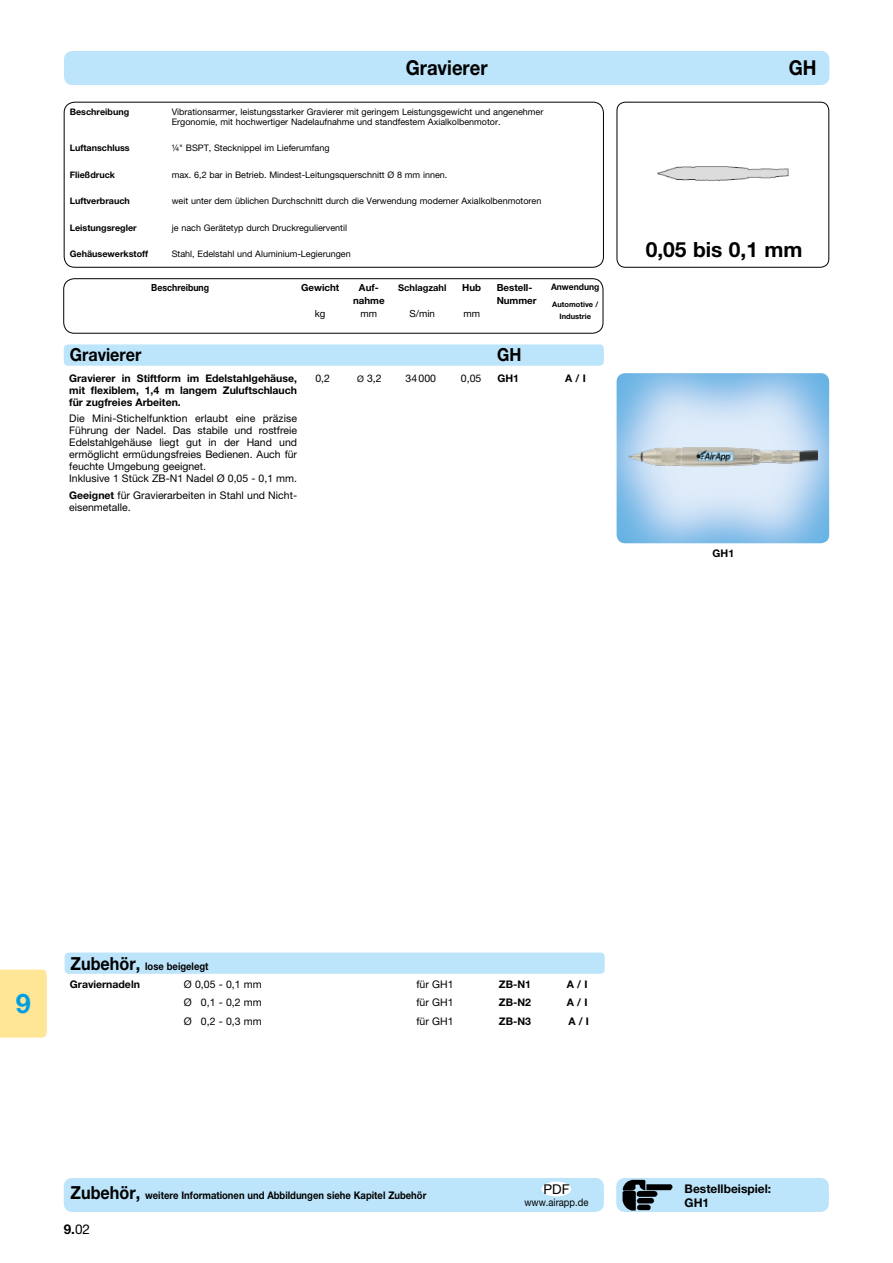
<style>
.page{position:relative;width:893px;height:1263px;background:#fff}
.page>*{position:absolute;margin:0;border:0;box-sizing:border-box;transform-origin:0 0}
.t1{font:700 27px "Helvetica Neue LT Pro";color:#009fe3}
.t2{font:700 21px "Helvetica Neue LT Pro";color:#000}
.t3{font:700 20.55px "Helvetica Neue LT Pro";color:#000;scale:.9 1}
.t4{font:700 18px "Helvetica Neue LT Pro";color:#000;scale:.9 1}
.t5{font:700 13.5px "Helvetica Neue LT Pro";color:#000}
.t6{font:13.5px "Helvetica Neue LT Pro";color:#000}
.t7{font:700 12px/14.4px "Helvetica Neue LT Pro";color:#000}
.t8{font:10.5px/12px "Helvetica Neue LT Pro";color:#000}
.t9{font:700 10.5px/12px "Helvetica Neue LT Pro";color:#000;text-align:justify}
.t10{font:700 10.5px/18.3px "Helvetica Neue LT Pro";color:#000;scale:.9 1}
.t11{font:10.5px "Helvetica Neue LT Pro";color:#000;scale:.9 1}
.t12{font:700 9.75px/13.2px "Helvetica Neue LT Pro";color:#000;text-align:center}
.t13{font:700 9.75px "Helvetica Neue LT Pro";color:#000;scale:.9 1}
.t14{font:9.75px "Helvetica Neue LT Pro";color:#000}
.t15{font:700 9.3px "Helvetica Neue LT Pro";color:#000}
.t16{font:9px/9.8px "Helvetica Neue LT Pro";color:#000}
.t17{font:700 9px "Helvetica Neue LT Pro";color:#000}
.t18{font:700 9px "Helvetica Neue LT Pro";color:#000;scale:.95 1}
.t19{font:700 7.5px/12px "Helvetica Neue LT Pro";color:#000;text-align:center}
.s1{font-weight:700}
.s2{font-size:18px}
.s3{color:#fff}
.s4{font-weight:400}
</style>
<div class="page">
<div style="left:64px;top:1178px;width:540px;height:34px;background:#bce4fa;border-radius:9px"></div>
<div style="left:541px;top:1181px;width:30px;height:15px;background:#fff;border-radius:50%"></div>
<div style="left:616px;top:1178px;width:213px;height:34px;background:#bce4fa;border-radius:9px"></div>
<img style="left:621px;top:1178px;width:52px;height:33px">
<div style="left:64px;top:51px;width:765px;height:34px;background:#bce4fa;border-radius:9px"></div>
<div style="left:64px;top:344px;width:540px;height:22px;background:#bce4fa;border-radius:4px"></div>
<img style="left:617px;top:373px;width:212px;height:170px">
<img style="left:628px;top:448px;width:189px;height:19px">
<div style="left:63px;top:278px;width:540px;height:56px;border:1px solid #000;border-radius:11px"></div>
<div style="left:64px;top:102px;width:540px;height:166px;border:1px solid #000;border-radius:11px"></div>
<div style="left:617px;top:102px;width:212px;height:166px;border:1px solid #000;border-radius:9px"></div>
<img style="left:657px;top:166px;width:132px;height:15px">
<div style="left:65px;top:952px;width:540px;height:22px;background:#bce4fa;border-radius:4px"></div>
<div style="left:0;top:969px;width:47px;height:68px;background:#ffe596"></div>
<h3 class="t3" style="left:406px;top:55px;width:92px">Gravierer</h3>
<h3 class="t3" style="left:789px;top:55px;width:32px">GH</h3>
<p class="t17" style="left:70px;top:106px;width:61px">Beschreibung</p>
<p class="t16" style="left:172px;top:107px;width:373px">Vibrationsarmer, leistungsstarker Gravierer mit geringem Leistungsgewicht und angenehmer<br>Ergonomie, mit hochwertiger Nadelaufnahme und standfestem Axialkolbenmotor.</p>
<p class="t17" style="left:70px;top:142px;width:62px">Luftanschluss</p>
<p class="t16" style="left:172px;top:143px;width:159px">¼" BSPT, Stecknippel im Lieferumfang</p>
<p class="t17" style="left:70px;top:169px;width:47px">Fließdruck</p>
<p class="t16" style="left:172px;top:169px;width:277px">max. 6,2 bar in Betrieb. Mindest-Leitungsquerschnitt Ø 8 mm innen.</p>
<p class="t17" style="left:70px;top:195px;width:62px">Luftverbrauch</p>
<p class="t16" style="left:172px;top:196px;width:371px">weit unter dem üblichen Durchschnitt durch die Verwendung moderner Axialkolbenmotoren</p>
<p class="t17" style="left:70px;top:222px;width:68px">Leistungsregler</p>
<p class="t16" style="left:172px;top:222px;width:177px">je nach Gerätetyp durch Druckregulierventil</p>
<p class="t17" style="left:70px;top:248px;width:80px">Gehäusewerkstoff</p>
<p class="t16" style="left:172px;top:249px;width:180px">Stahl, Edelstahl und Aluminium-Legierungen</p>
<p class="t13" style="left:151px;top:281px;width:66px">Beschreibung</p>
<p class="t12" style="left:301px;top:281px;width:40px">Gewicht</p>
<p class="t14" style="left:315px;top:308px;width:12px">kg</p>
<p class="t12" style="left:353px;top:281px;width:33px">Auf&shy;nahme</p>
<p class="t14" style="left:360px;top:308px;width:18px">mm</p>
<p class="t15" style="left:398px;top:282px;width:50px">Schlagzahl</p>
<p class="t14" style="left:410px;top:308px;width:27px">S/min</p>
<p class="t12" style="left:462px;top:281px;width:20px">Hub</p>
<p class="t14" style="left:463px;top:308px;width:18px">mm</p>
<p class="t12" style="left:497px;top:281px;width:41px;text-align:left">Bestell-<br>Nummer</p>
<p class="t18" style="left:551px;top:282px;width:53px">Anwendung</p>
<p class="t19" style="left:552px;top:298px;width:48px">Automotive /<br>Industrie</p>
<h3 class="t4" style="left:70px;top:344px;width:81px">Gravierer</h3>
<h3 class="t4" style="left:497px;top:344px;width:29px">GH</h3>
<p class="t16" style="left:357px;top:374px;width:8px">Ø</p>
<p class="t9" style="left:69px;top:372px;width:229px">Gravierer in Stiftform im Edelstahlgehäuse, mit flexiblem, 1,4 m langem Zuluftschlauch für zugfreies Arbeiten.</p>
<p class="t8" style="left:69px;top:412px;width:229px">Die Mini-Stichelfunktion erlaubt eine präzise Führung der Nadel. Das stabile und rostfreie Edelstahlgehäuse liegt gut in der Hand und ermöglicht ermüdungsfreies Bedienen. Auch für feuchte Umgebung geeignet.<br>Inklusive 1 Stück ZB-N1 Nadel Ø 0,05 - 0,1 mm.</p>
<p class="t8" style="left:69px;top:489px;width:229px"><span class="s1">Geeignet</span> für Gravierarbeiten in Stahl und Nicht&shy;eisenmetalle.</p>
<p class="t8" style="left:315px;top:372px;width:16px">0,2</p>
<p class="t8" style="left:367px;top:372px;width:16px">3,2</p>
<p class="t8" style="left:406px;top:372px;width:32px">34000</p>
<p class="t8" style="left:461px;top:372px;width:22px">0,05</p>
<p class="t9" style="left:497px;top:372px;width:23px">GH1</p>
<p class="t9" style="left:565px;top:372px;width:22px">A / I</p>
<h2 class="t2" style="left:646px;top:237px;width:158px">0,05 bis 0,1 mm</h2>
<p class="t9" style="left:713px;top:547px;width:23px">GH1</p>
<h1 class="t1" style="left:16px;top:987px;width:17px">9</h1>
<p class="t10" style="left:70px;top:956px;width:156px"><span class="s2">Zubehör,</span> lose beigelegt<br>Graviernadeln</p>
<p class="t8" style="left:184px;top:978px;width:79px">Ø 0,05 - 0,1 mm</p>
<p class="t8" style="left:416px;top:978px;width:39px">für GH1</p>
<p class="t9" style="left:499px;top:978px;width:34px">ZB-N1</p>
<p class="t9" style="left:567px;top:978px;width:22px">A / I</p>
<p class="t8" style="left:184px;top:996px;width:79px">Ø <span class="s3">0</span>0,1 - 0,2 mm</p>
<p class="t8" style="left:416px;top:996px;width:39px">für GH1</p>
<p class="t9" style="left:499px;top:996px;width:34px">ZB-N2</p>
<p class="t9" style="left:567px;top:996px;width:22px">A / I</p>
<p class="t8" style="left:184px;top:1015px;width:79px">Ø <span class="s3">0</span>0,2 - 0,3 mm</p>
<p class="t8" style="left:416px;top:1015px;width:39px">für GH1</p>
<p class="t9" style="left:499px;top:1015px;width:34px">ZB-N3</p>
<p class="t9" style="left:568px;top:1015px;width:22px">A / I</p>
<p class="t10" style="left:71px;top:1186px;width:397px"><span class="s2">Zubehör,</span> weitere Informationen und Abbildungen siehe Kapitel Zubehör</p>
<h3 class="t5" style="left:64px;top:1221px;width:28px">9.<span class="s4">02</span></h3>
<h3 class="t6" style="left:543px;top:1181px;width:28px">PDF</h3>
<p class="t11" style="left:524px;top:1196px;width:73px">www.airapp.de</p>
<h3 class="t7" style="left:685px;top:1181px;width:88px">Bestellbeispiel:<br>GH1</h3>
</div>
